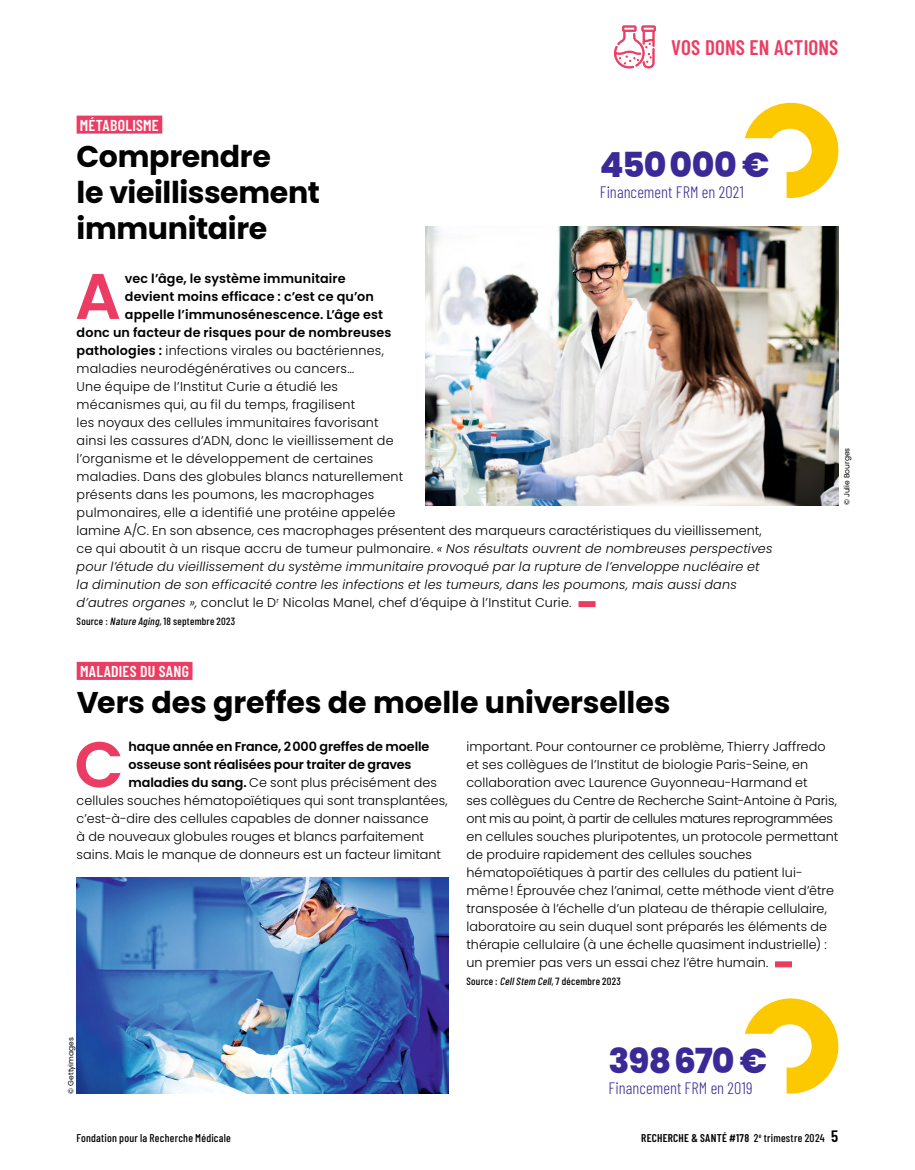
<style>
.page{position:relative;width:915px;height:1170px;background:#fff}
.page>*{position:absolute;margin:0;border:0;box-sizing:border-box;transform-origin:0 0}
.t1{font:600 64.35px "Poppins";color:#eb3d63}
.t2{font:800 34.5px "Poppins";letter-spacing:-.02em;color:#3a2996}
.t3{font:700 30px/36px "Poppins";letter-spacing:-.01em;color:#000}
.t4{font:600 21px "Barlow Condensed";letter-spacing:.01em;color:#eb3d63}
.t5{font:300 16.5px "Barlow Condensed";letter-spacing:.005em;color:#3a2996}
.t6{font:600 15.75px "Barlow Condensed";letter-spacing:.02em;color:#fff}
.t7{font:300 12.75px/18px "Poppins";letter-spacing:.005em;color:#000}
.t8{font:italic 300 12.75px "Poppins";letter-spacing:.01em;color:#000}
.t9{font:600 12.75px "Poppins";letter-spacing:.01em;color:#000}
.t10{font:600 12.75px "Poppins";letter-spacing:-.01em;color:#000}
.t11{font:600 11.25px "Barlow Condensed";letter-spacing:.02em;color:#000}
.t12{font:500 11.25px "Barlow Condensed";letter-spacing:.02em;color:#000}
.t13{font:500 10.5px "Barlow Condensed";letter-spacing:.025em;color:#000}
.t14{font:7.5px "Poppins";color:#000}
.s1{font-weight:600}
.s2{font-style:italic}
.s3{font-weight:500}
.s4{font-size:16.5px}
</style>
<div class="page">
<div style="left:77px;top:116px;width:85px;height:18px;background:#eb3d63"></div>
<svg style="left:744px;top:998px;width:94px;height:95px"></svg>
<svg style="left:614px;top:26px;width:41px;height:43px"></svg>
<img style="left:425px;top:226px;width:413px;height:279px">
<div style="left:578px;top:601px;width:17px;height:6px;background:#eb3d63"></div>
<div style="left:774px;top:961px;width:17px;height:6px;background:#eb3d63"></div>
<div style="left:77px;top:662px;width:115px;height:18px;background:#eb3d63"></div>
<img style="left:77px;top:877px;width:371px;height:216px">
<svg style="left:744px;top:103px;width:94px;height:95px"></svg>
<p class="t6" style="left:80px;top:114px;width:80px">MÉTABOLISME</p>
<h3 class="t3" style="left:77px;top:138px;width:245px">Comprendre<br>le vieillissement immunitaire</h3>
<h3 class="t4" style="left:671px;top:32px;width:169px">VOS DONS EN ACTIONS</h3>
<h2 class="t2" style="left:599px;top:145px;width:171px">450000 €</h2>
<p class="t5" style="left:599px;top:180px;width:146px">Financement FRM en 2021</p>
<h1 class="t1" style="left:75px;top:259px;width:48px">A</h1>
<p class="t9" style="left:125px;top:271px;width:222px">vec l’âge, le système immunitaire</p>
<p class="t9" style="left:125px;top:289px;width:250px">devient moins efficace : c’est ce qu’on</p>
<p class="t9" style="left:125px;top:307px;width:260px">appelle l’immunosénescence. L’âge est</p>
<p class="t9" style="left:77px;top:325px;width:316px">donc un facteur de risques pour de nombreuses</p>
<p class="t7" style="left:77px;top:341px;width:308px"><span class="s1">pathologies :</span> infections virales ou bactériennes,</p>
<p class="t7" style="left:77px;top:359px;width:279px">maladies neurodégénératives ou cancers…</p>
<p class="t7" style="left:77px;top:377px;width:263px">Une équipe de l’Institut Curie a étudié les</p>
<p class="t7" style="left:77px;top:395px;width:280px">mécanismes qui, au fil du temps, fragilisent</p>
<p class="t7" style="left:77px;top:413px;width:303px">les noyaux des cellules immunitaires favorisant</p>
<p class="t7" style="left:77px;top:431px;width:318px">ainsi les cassures d’ADN, donc le vieillissement de</p>
<p class="t7" style="left:77px;top:449px;width:298px">l’organisme et le développement de certaines</p>
<p class="t7" style="left:77px;top:467px;width:328px">maladies. Dans des globules blancs naturellement</p>
<p class="t7" style="left:77px;top:485px;width:299px">présents dans les poumons, les macrophages</p>
<p class="t7" style="left:77px;top:503px;width:320px">pulmonaires, elle a identifié une protéine appelée</p>
<p class="t7" style="left:77px;top:521px;width:686px">lamine A/C. En son absence, ces macrophages présentent des marqueurs caractéristiques du vieillissement,</p>
<p class="t7" style="left:77px;top:539px;width:697px">ce qui aboutit à un risque accru de tumeur pulmonaire. <span class="s2">« Nos résultats ouvrent de nombreuses perspectives</span></p>
<p class="t8" style="left:77px;top:559px;width:684px">pour l’étude du vieillissement du système immunitaire provoqué par la rupture de l’enveloppe nucléaire et</p>
<p class="t8" style="left:77px;top:577px;width:661px">la diminution de son efficacité contre les infections et les tumeurs, dans les poumons, mais aussi dans</p>
<p class="t7" style="left:77px;top:593px;width:496px"><span class="s2">d’autres organes »,</span> conclut le D<sup>r</sup> Nicolas Manel, chef d’équipe à l’Institut Curie.</p>
<p class="t13" style="left:77px;top:613px;width:160px">Source : <span class="s2">NatureAging,</span>18 septembre 2023</p>
<p class="t6" style="left:80px;top:660px;width:110px">MALADIES DU SANG</p>
<h3 class="t3" style="left:77px;top:684px;width:595px">Vers des greffes de moelle universelles</h3>
<p class="t14" style="left:842px;top:505px;width:59px;rotate:-90deg">© Julie Bourges</p>
<h1 class="t1" style="left:74px;top:727px;width:51px">C</h1>
<p class="t9" style="left:129px;top:739px;width:302px">haque année en France, 2000 greffes de moelle</p>
<p class="t10" style="left:129px;top:757px;width:284px">osseuse sont réalisées pour traiter de graves</p>
<p class="t7" style="left:129px;top:773px;width:310px"><span class="s1">maladies du sang.</span> Ce sont plus précisément des</p>
<p class="t7" style="left:77px;top:791px;width:372px">cellules souches hématopoïétiques qui sont transplantées,</p>
<p class="t7" style="left:77px;top:809px;width:353px">c’est-à-dire des cellules capables de donner naissance</p>
<p class="t7" style="left:77px;top:827px;width:349px">à de nouveaux globules rouges et blancs parfaitement</p>
<p class="t7" style="left:77px;top:845px;width:366px">sains. Mais le manque de donneurs est un facteur limitant</p>
<p class="t7" style="left:466px;top:737px;width:373px">important. Pour contourner ce problème, Thierry Jaffredo et ses collègues de l’Institut de biologie Paris-Seine, en collaboration avec Laurence Guyonneau-Harmand et<br>ses collègues du Centre de Recherche Saint-Antoine à Paris, ont mis au point, à partir de cellules matures reprogrammées en cellules souches pluripotentes, un protocole permettant de produire rapidement des cellules souches hématopoïétiques à partir des cellules du patient lui&shy;même! Éprouvée chez l’animal, cette méthode vient d’être transposée à l’échelle d’un plateau de thérapie cellulaire, laboratoire au sein duquel sont préparés les éléments de thérapie cellulaire (à une échelle quasiment industrielle) : un premier pas vers un essai chez l’être humain.</p>
<p class="t13" style="left:466px;top:973px;width:156px">Source : <span class="s2">CellStemCell,</span>7 décembre 2023</p>
<p class="t14" style="left:66px;top:1093px;width:58px;rotate:-90deg">© Gettyimages</p>
<h2 class="t2" style="left:608px;top:1040px;width:160px">398670 €</h2>
<p class="t5" style="left:608px;top:1075px;width:146px">Financement FRM en 2019</p>
<p class="t12" style="left:77px;top:1129px;width:156px">Fondation pour la Recherche Médicale</p>
<p class="t11" style="left:641px;top:1129px;width:198px">RECHERCHE &amp; SANTÉ #178 <span class="s3">2</span><sup>e</sup> <span class="s3">trimestre 2024</span> <span class="s4">5</span></p>
</div>
